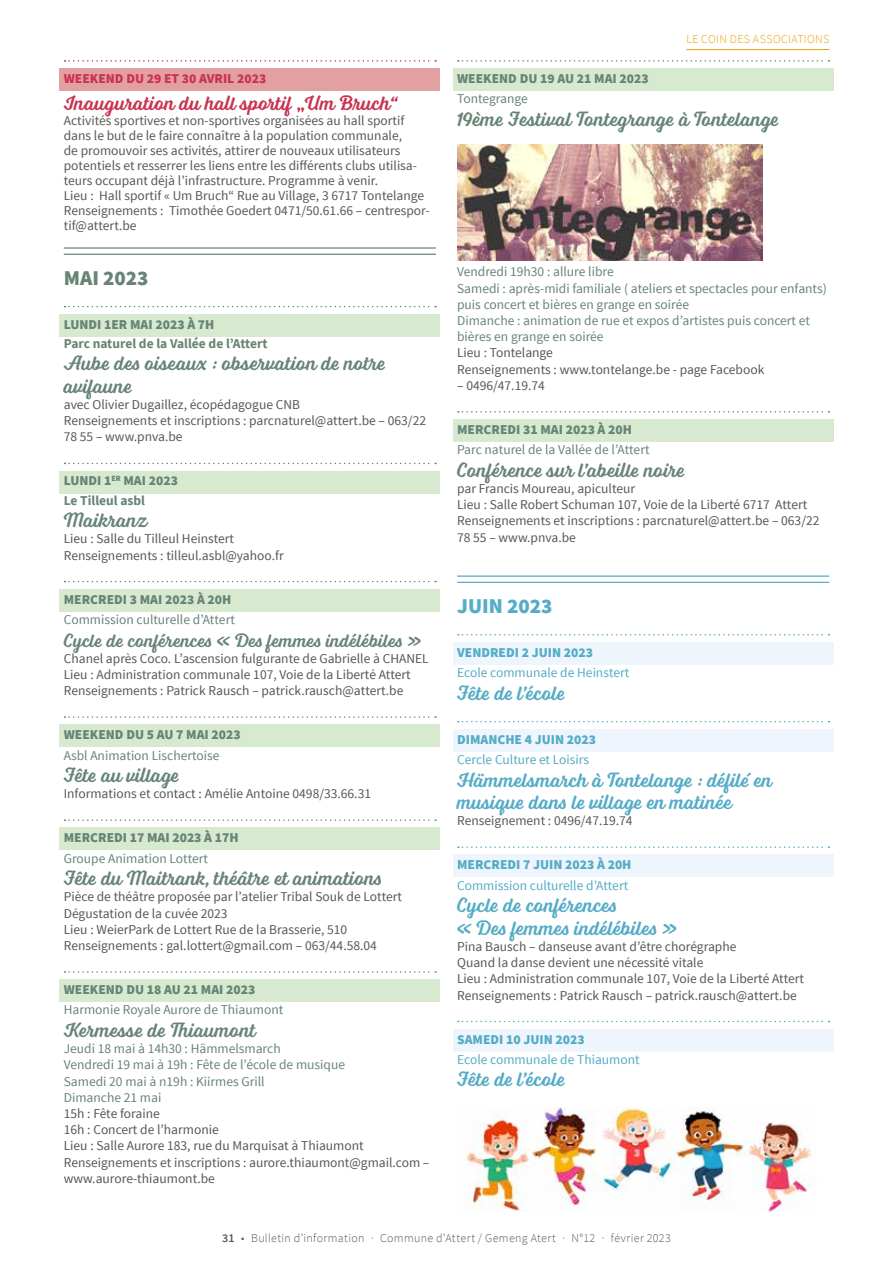
<style>
.page{position:relative;width:893px;height:1263px;background:#fff}
.page>*{position:absolute;margin:0;border:0;box-sizing:border-box;transform-origin:0 0}
.t1{font:21px/22.5px "Voltage";color:#678476}
.t2{font:21px/22.5px "Voltage";color:#54acc6}
.t3{font:21px "Voltage";color:#c93451}
.t4{font:900 21px "Source Sans Pro";color:#54acc6}
.t5{font:900 21px "Source Sans Pro";color:#678476}
.t6{font:19.5px "Voltage";color:#678476}
.t7{font:13.5px/16.2px "Source Sans Pro";color:#575756}
.t8{font:13.5px/16.2px "Source Sans Pro";color:#678476}
.t9{font:900 13.5px/19.2px "Source Sans Pro";color:#678476}
.t10{font:13.5px "Source Sans Pro";color:#54acc6}
.t11{font:900 13.5px "Source Sans Pro";color:#54acc6}
.t12{font:700 13.5px "Source Sans Pro";color:#678476}
.t13{font:900 13.5px "Source Sans Pro";color:#c93451}
.t14{font:300 12px "Source Sans Pro";letter-spacing:.03em;color:#575756}
.t15{font:300 12px "Source Sans Pro";letter-spacing:.03em;color:#eda000}
.s1{font-weight:700}
.s2{font-weight:600}
</style>
<div class="page">
<div style="left:60px;top:69px;width:380px;height:22px;background:#e3a0a1"></div>
<svg style="left:65px;top:60px;width:371px;height:2px"></svg>
<hr style="left:64px;top:247px;width:372px;height:2px;background:#678476">
<hr style="left:64px;top:254px;width:372px;height:1px;background:#678476">
<div style="left:60px;top:314px;width:380px;height:22px;background:#d7e9cf"></div>
<svg style="left:65px;top:306px;width:371px;height:1px"></svg>
<div style="left:60px;top:471px;width:380px;height:22px;background:#d7e9cf"></div>
<svg style="left:65px;top:463px;width:371px;height:1px"></svg>
<div style="left:60px;top:589px;width:380px;height:22px;background:#d7e9cf"></div>
<svg style="left:65px;top:581px;width:371px;height:1px"></svg>
<div style="left:60px;top:725px;width:380px;height:22px;background:#d7e9cf"></div>
<svg style="left:65px;top:716px;width:371px;height:2px"></svg>
<div style="left:60px;top:828px;width:380px;height:22px;background:#d7e9cf"></div>
<svg style="left:65px;top:819px;width:371px;height:2px"></svg>
<div style="left:60px;top:979px;width:380px;height:22px;background:#d7e9cf"></div>
<svg style="left:65px;top:971px;width:371px;height:2px"></svg>
<div style="left:453px;top:69px;width:380px;height:22px;background:#d7e9cf"></div>
<svg style="left:458px;top:60px;width:371px;height:2px"></svg>
<div style="left:453px;top:419px;width:380px;height:22px;background:#d7e9cf"></div>
<svg style="left:458px;top:411px;width:371px;height:2px"></svg>
<hr style="left:457px;top:575px;width:372px;height:2px;background:#54acc6">
<hr style="left:457px;top:582px;width:372px;height:1px;background:#54acc6">
<div style="left:453px;top:642px;width:380px;height:22px;background:#eff5fc"></div>
<svg style="left:458px;top:634px;width:371px;height:1px"></svg>
<div style="left:453px;top:729px;width:380px;height:22px;background:#eff5fc"></div>
<svg style="left:458px;top:721px;width:371px;height:1px"></svg>
<div style="left:453px;top:855px;width:380px;height:22px;background:#eff5fc"></div>
<svg style="left:458px;top:846px;width:371px;height:2px"></svg>
<div style="left:453px;top:1029px;width:380px;height:22px;background:#eff5fc"></div>
<svg style="left:458px;top:1021px;width:371px;height:1px"></svg>
<img style="left:457px;top:145px;width:305px;height:115px">
<img style="left:457px;top:1107px;width:355px;height:105px">
<hr style="left:686px;top:49px;width:143px;height:1px;background:#eda000">
<p class="t13" style="left:64px;top:69px;width:204px">WEEKEND DU 29 ET 30 AVRIL 2023</p>
<h1 class="t3" style="left:64px;top:90px;width:336px">Inauguration du hall sportif „Um Bruch“</h1>
<p class="t7" style="left:64px;top:113px;width:368px;line-height:15px">Activités sportives et non-sportives organisées au hall sportif dans le but de le faire connaître à la population communale,<br>de promouvoir ses activités, attirer de nouveaux utilisateurs potentiels et resserrer les liens entre les différents clubs utilisa&shy;teurs occupant déjà l’infrastructure. Programme à venir.<br>Lieu : Hall sportif « Um Bruch“ Rue au Village, 3 6717 Tontelange Renseignements : Timothée Goedert 0471/50.61.66 – centrespor&shy;tif@attert.be</p>
<h1 class="t5" style="left:64px;top:263px;width:86px">MAI 2023</h1>
<p class="t9" style="left:64px;top:314px;width:152px">LUNDI 1ER MAI 2023 À 7H</p>
<p class="t12" style="left:64px;top:334px;width:205px">Parc naturel de la Vallée de l’Attert</p>
<h1 class="t1" style="left:64px;top:352px;width:324px">Aube des oiseaux : observation de notre avifaune</h1>
<p class="t7" style="left:64px;top:397px;width:364px">avec Olivier Dugaillez, écopédagogue CNB<br>Renseignements et inscriptions : parcnaturel@attert.be – 063/22<br>78 55 – www.pnva.be</p>
<p class="t9" style="left:64px;top:471px;width:116px">LUNDI 1<sup>ER</sup> MAI 2023<br><span class="s1">Le Tilleul asbl</span></p>
<h1 class="t1" style="left:64px;top:509px;width:84px">Maikranz</h1>
<p class="t7" style="left:64px;top:531px;width:221px">Lieu : Salle du Tilleul Heinstert<br>Renseignements : tilleul.asbl@yahoo.fr</p>
<p class="t9" style="left:64px;top:589px;width:169px">MERCREDI 3 MAI 2023 À 20H</p>
<p class="t8" style="left:64px;top:612px;width:173px">Commission culturelle d’Attert</p>
<h2 class="t6" style="left:64px;top:628px;width:359px">Cycle de conférences « Des femmes indélébiles »</h2>
<p class="t7" style="left:64px;top:650px;width:366px">Chanel après Coco. L’ascension fulgurante de Gabrielle à CHANEL<br>Lieu : Administration communale 107, Voie de la Liberté Attert<br>Renseignements : Patrick Rausch – patrick.rausch@attert.be</p>
<p class="t9" style="left:64px;top:725px;width:178px">WEEKEND DU 5 AU 7 MAI 2023</p>
<p class="t8" style="left:64px;top:747px;width:157px">Asbl Animation Lischertoise</p>
<h1 class="t1" style="left:64px;top:763px;width:117px">Fête au village</h1>
<p class="t7" style="left:64px;top:786px;width:309px">Informations et contact : Amélie Antoine 0498/33.66.31</p>
<p class="t9" style="left:64px;top:828px;width:176px">MERCREDI 17 MAI 2023 À 17H</p>
<p class="t8" style="left:64px;top:850px;width:146px">Groupe Animation Lottert</p>
<h1 class="t1" style="left:64px;top:867px;width:320px">Fête du Maitrank, théâtre et animations</h1>
<p class="t7" style="left:64px;top:889px;width:340px">Pièce de théâtre proposée par l’atelier Tribal Souk de Lottert Dégustation de la cuvée 2023<br>Lieu : WeierPark de Lottert Rue de la Brasserie, 510<br>Renseignements : gal.lottert@gmail.com – 063/44.58.04</p>
<p class="t9" style="left:64px;top:979px;width:193px">WEEKEND DU 18 AU 21 MAI 2023</p>
<p class="t8" style="left:64px;top:1002px;width:221px">Harmonie Royale Aurore de Thiaumont</p>
<h1 class="t1" style="left:64px;top:1018px;width:194px">Kermesse de Thiaumont</h1>
<p class="t8" style="left:64px;top:1041px;width:283px">Jeudi 18 mai à 14h30 : Hämmelsmarch<br>Vendredi 19 mai à 19h : Fête de l’école de musique<br>Samedi 20 mai à n19h : Kiirmes Grill<br>Dimanche 21 mai</p>
<p class="t7" style="left:64px;top:1105px;width:367px">15h : Fête foraine<br>16h : Concert de l’harmonie<br>Lieu : Salle Aurore 183, rue du Marquisat à Thiaumont Renseignements et inscriptions : aurore.thiaumont@gmail.com – www.aurore-thiaumont.be</p>
<p class="t15" style="left:686px;top:32px;width:144px">LE COIN DES ASSOCIATIONS</p>
<p class="t9" style="left:457px;top:69px;width:193px">WEEKEND DU 19 AU 21 MAI 2023</p>
<p class="t8" style="left:457px;top:91px;width:72px">Tontegrange</p>
<h1 class="t1" style="left:457px;top:107px;width:324px">19ème Festival Tontegrange à Tontelange</h1>
<p class="t8" style="left:457px;top:264px;width:371px">Vendredi 19h30 : allure libre<br>Samedi : après-midi familiale ( ateliers et spectacles pour enfants) puis concert et bières en grange en soirée<br>Dimanche : animation de rue et expos d’artistes puis concert et bières en grange en soirée</p>
<p class="t7" style="left:457px;top:345px;width:309px">Lieu : Tontelange<br>Renseignements : www.tontelange.be - page Facebook</p>
<p class="t7" style="left:457px;top:377px;width:89px">– 0496/47.19.74</p>
<p class="t9" style="left:457px;top:419px;width:176px">MERCREDI 31 MAI 2023 À 20H</p>
<p class="t8" style="left:457px;top:442px;width:194px">Parc naturel de la Vallée de l’Attert</p>
<h1 class="t1" style="left:457px;top:458px;width:230px">Conférence sur l’abeille noire</h1>
<p class="t7" style="left:457px;top:481px;width:364px">par Francis Moureau, apiculteur<br>Lieu : Salle Robert Schuman 107, Voie de la Liberté 6717 Attert Renseignements et inscriptions : parcnaturel@attert.be – 063/22<br>78 55 – www.pnva.be</p>
<h1 class="t4" style="left:457px;top:591px;width:97px">JUIN 2023</h1>
<p class="t11" style="left:457px;top:643px;width:137px">VENDREDI 2 JUIN 2023</p>
<p class="t10" style="left:457px;top:664px;width:174px">Ecole communale de Heinstert</p>
<h1 class="t2" style="left:457px;top:681px;width:110px">Fête de l’école</h1>
<p class="t11" style="left:457px;top:730px;width:140px">DIMANCHE 4 JUIN 2023</p>
<p class="t10" style="left:457px;top:751px;width:133px">Cercle Culture et Loisirs</p>
<h1 class="t2" style="left:457px;top:768px;width:316px">Hämmelsmarch à Tontelange : défilé en musique dans le village en matinée</h1>
<p class="t7" style="left:457px;top:813px;width:177px">Renseignement : 0496/47.19.74</p>
<p class="t11" style="left:457px;top:855px;width:176px">MERCREDI 7 JUIN 2023 À 20H</p>
<p class="t10" style="left:457px;top:877px;width:173px">Commission culturelle d’Attert</p>
<h1 class="t2" style="left:457px;top:894px;width:221px">Cycle de conférences<br>« Des femmes indélébiles »</h1>
<p class="t7" style="left:457px;top:938px;width:349px">Pina Bausch – danseuse avant d’être chorégraphe<br>Quand la danse devient une nécessité vitale<br>Lieu : Administration communale 107, Voie de la Liberté Attert Renseignements : Patrick Rausch – patrick.rausch@attert.be</p>
<p class="t11" style="left:457px;top:1030px;width:129px">SAMEDI 10 JUIN 2023</p>
<p class="t10" style="left:457px;top:1051px;width:184px">Ecole communale de Thiaumont</p>
<h1 class="t2" style="left:457px;top:1068px;width:110px">Fête de l’école</h1>
<p class="t14" style="left:222px;top:1230px;width:450px"><span class="s2">31</span> • Bulletin d’information · Commune d’Attert / Gemeng Atert · N°12 · février 2023</p>
</div>
